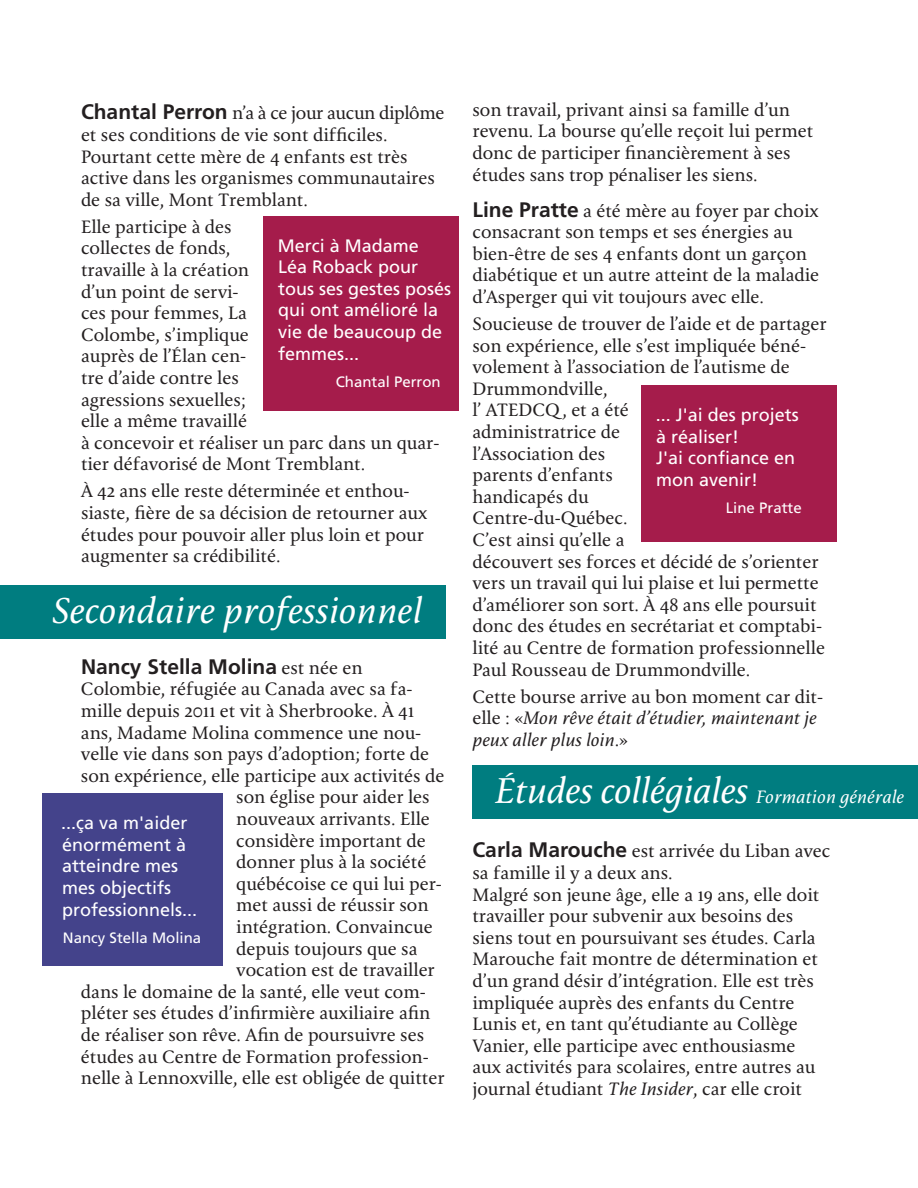
<style>
.page{position:relative;width:918px;height:1188px;background:#fff}
.page>*{position:absolute;margin:0;border:0;box-sizing:border-box;transform-origin:0 0}
.t1{font:italic 36px "Reminga OT";color:#fff}
.t2{font:700 21px "Frutiger";color:#231f20}
.t3{font:18px/21.6px "Reminga OT";color:#231f20}
.t4{font:18px/21.6px "Frutiger";color:#fff}
.t5{font:italic 18px/21.6px "Reminga OT";color:#231f20}
.t6{font:15px "Frutiger";color:#fff}
.s1{font-family:"Frutiger";font-weight:700;font-size:21px}
.s2{font-family:"Reminga OT";font-weight:400;font-size:18px}
.s3{font-style:normal}
.s4{font-size:18px}
.s5{font-style:italic}
</style>
<div class="page">
<div style="left:263px;top:216px;width:196px;height:195px;background:#a51c4b"></div>
<div style="left:0;top:585px;width:446px;height:54px;background:#007d80"></div>
<div style="left:472px;top:765px;width:446px;height:54px;background:#007d80"></div>
<div style="left:42px;top:794px;width:181px;height:172px;background:#44438b"></div>
<div style="left:641px;top:386px;width:196px;height:156px;background:#a51c4b"></div>
<p class="t3" style="left:81px;top:103px;width:365px"><span class="s1">Chantal Perron</span> n’a à ce jour aucun diplôme et ses conditions de vie sont difficiles.<br>Pourtant cette mère de 4 enfants est très active dans les organismes communautaires de sa ville, Mont Tremblant.</p>
<p class="t3" style="left:81px;top:216px;width:360px">Elle participe à des<br>collectes de fonds,<br>travaille à la création<br>d’un point de servi-<br>ces pour femmes, La<br>Colombe, s’implique<br>auprès de l’Élan cen-<br>tre d’aide contre les<br>agressions sexuelles;<br>elle a même travaillé<br>à concevoir et réaliser un parc dans un quar&shy;tier défavorisé de Mont Tremblant.</p>
<p class="t3" style="left:81px;top:481px;width:348px">À 42 ans elle reste déterminée et enthou&shy;siaste, fière de sa décision de retourner aux études pour pouvoir aller plus loin et pour augmenter sa crédibilité.</p>
<p class="t4" style="left:278px;top:234px;width:143px">Merci à Madame<br>Léa Roback pour</p>
<p class="t4" style="left:278px;top:278px;width:175px">tous ses gestes posés qui ont amélioré la vie de beaucoup de</p>
<p class="t4" style="left:278px;top:342px;width:83px">femmes...</p>
<p class="t6" style="left:336px;top:373px;width:107px">Chantal Perron</p>
<p class="t1" style="left:52px;top:591px;width:371px">Secondaire professionnel</p>
<p class="t2" style="left:81px;top:654px;width:283px">Nancy Stella Molina <span class="s2">est née en</span></p>
<p class="t3" style="left:81px;top:679px;width:333px">Colombie, réfugiée au Canada avec sa fa-</p>
<p class="t3" style="left:81px;top:700px;width:335px">mille depuis 2011 et vit à Sherbrooke. À 41</p>
<p class="t3" style="left:81px;top:722px;width:342px">ans, Madame Molina commence une nou-</p>
<p class="t3" style="left:81px;top:744px;width:350px">velle vie dans son pays d’adoption; forte de</p>
<p class="t3" style="left:81px;top:765px;width:365px">son expérience, elle participe aux activités de</p>
<p class="t3" style="left:236px;top:787px;width:195px">son église pour aider les</p>
<p class="t3" style="left:236px;top:808px;width:195px">nouveaux arrivants. Elle</p>
<p class="t3" style="left:236px;top:830px;width:191px">considère important de</p>
<p class="t3" style="left:236px;top:852px;width:192px">donner plus à la société</p>
<p class="t3" style="left:236px;top:873px;width:207px">québécoise ce qui lui per-</p>
<p class="t3" style="left:236px;top:895px;width:194px">met aussi de réussir son</p>
<p class="t3" style="left:236px;top:916px;width:198px">intégration. Convaincue</p>
<p class="t3" style="left:236px;top:938px;width:183px">depuis toujours que sa</p>
<p class="t3" style="left:236px;top:960px;width:200px">vocation est de travailler</p>
<p class="t3" style="left:81px;top:981px;width:346px">dans le domaine de la santé, elle veut com-</p>
<p class="t3" style="left:81px;top:1003px;width:351px">pléter ses études d’infirmière auxiliaire afin</p>
<p class="t3" style="left:81px;top:1024px;width:345px">de réaliser son rêve. Afin de poursuivre ses</p>
<p class="t3" style="left:81px;top:1046px;width:349px">études au Centre de Formation profession-</p>
<p class="t3" style="left:81px;top:1068px;width:365px">nelle à Lennoxville, elle est obligée de quitter</p>
<p class="t4" style="left:61px;top:812px;width:128px">...ça va m'aider</p>
<p class="t4" style="left:62px;top:833px;width:126px">énormément à</p>
<p class="t4" style="left:62px;top:855px;width:118px">atteindre mes</p>
<p class="t4" style="left:62px;top:877px;width:111px">mes objectifs</p>
<p class="t4" style="left:62px;top:898px;width:137px">professionnels...</p>
<p class="t6" style="left:63px;top:928px;width:140px">Nancy Stella Molina</p>
<p class="t3" style="left:472px;top:99px;width:342px">son travail, privant ainsi sa famille d’un revenu. La bourse qu’elle reçoit lui permet donc de participer financièrement à ses études sans trop pénaliser les siens.</p>
<p class="t3" style="left:472px;top:200px;width:348px"><span class="s1">Line Pratte</span> a été mère au foyer par choix consacrant son temps et ses énergies au bien-être de ses 4 enfants dont un garçon diabétique et un autre atteint de la maladie d’Asperger qui vit toujours avec elle.</p>
<p class="t3" style="left:472px;top:313px;width:356px">Soucieuse de trouver de l’aide et de partager son expérience, elle s’est impliquée béné&shy;volement à l’association de l’autisme de Drummondville,</p>
<p class="t3" style="left:472px;top:400px;width:158px">l’ ATEDCQ , et a été administratrice de l’Association des parents d’enfants handicapés du<br>Centre-du-Québec.</p>
<p class="t3" style="left:472px;top:529px;width:354px">C’est ainsi qu’elle a<br>découvert ses forces et décidé de s’orienter vers un travail qui lui plaise et lui permette d’améliorer son sort. À 48 ans elle poursuit donc des études en secrétariat et comptabi&shy;lité au Centre de formation professionnelle Paul Rousseau de Drummondville.</p>
<p class="t5" style="left:472px;top:686px;width:352px"><span class="s3">Cette bourse arrive au bon moment car dit&shy;elle : «</span>Mon rêve était d’étudier, maintenant je peux aller plus loin<span class="s3">.»</span></p>
<p class="t4" style="left:656px;top:404px;width:145px">... J'ai des projets</p>
<p class="t4" style="left:656px;top:425px;width:85px">à réaliser!</p>
<p class="t4" style="left:656px;top:447px;width:141px">J'ai confiance en</p>
<p class="t4" style="left:656px;top:469px;width:104px">mon avenir!</p>
<p class="t6" style="left:726px;top:499px;width:77px">Line Pratte</p>
<p class="t1" style="left:495px;top:771px;width:411px">Études collégiales <span class="s4">Formation générale</span></p>
<p class="t3" style="left:472px;top:841px;width:359px"><span class="s1">Carla Marouche</span> est arrivée du Liban avec sa famille il y a deux ans.</p>
<p class="t3" style="left:472px;top:884px;width:348px">Malgré son jeune âge, elle a 19 ans, elle doit travailler pour subvenir aux besoins des siens tout en poursuivant ses études. Carla Marouche fait montre de détermination et d’un grand désir d’intégration. Elle est très impliquée auprès des enfants du Centre Lunis et, en tant qu’étudiante au Collège Vanier, elle participe avec enthousiasme aux activités para scolaires, entre autres au journal étudiant <span class="s5">The Insider</span>, car elle croit</p>
</div>
